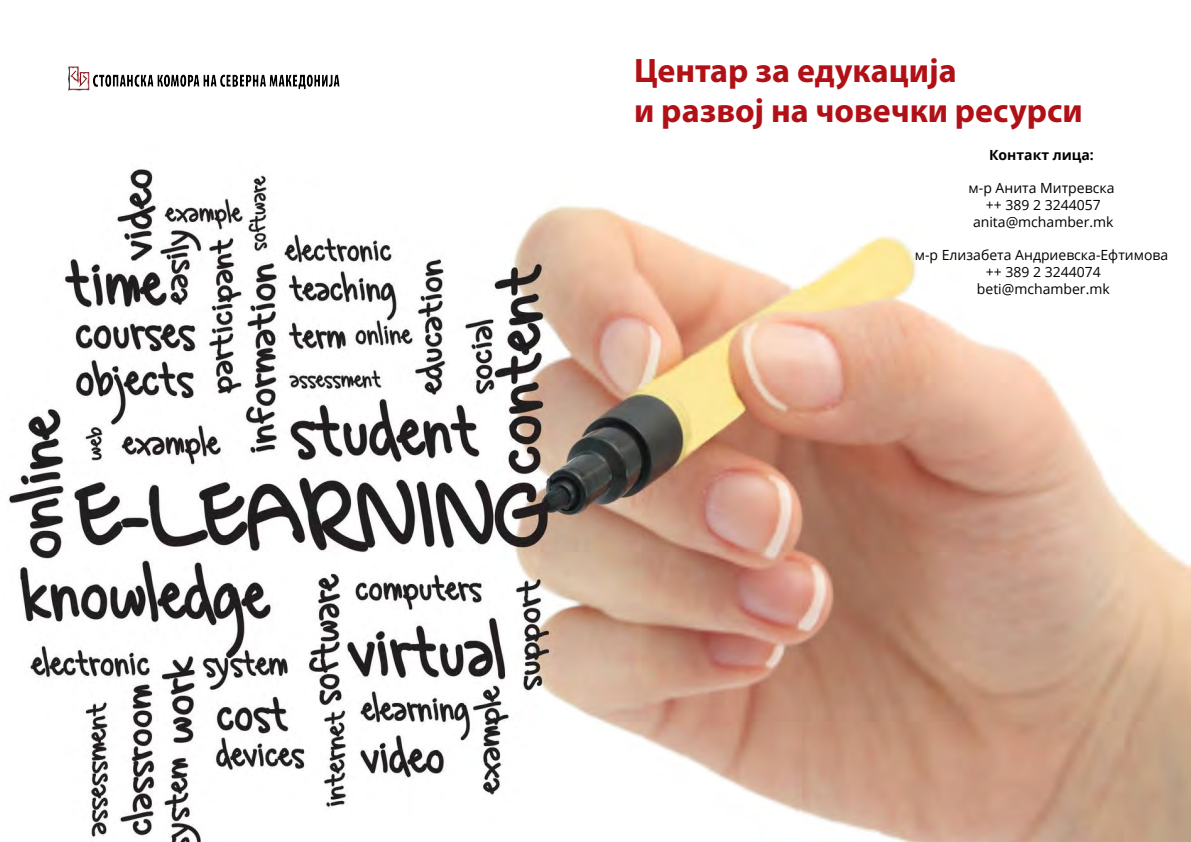
<style>
.page{position:relative;width:1191px;height:842px;background:#fff}
.page>*{position:absolute;margin:0;border:0;box-sizing:border-box;transform-origin:0 0}
.t1{font:700 34px/40.8px "Myriad Pro";color:#b11116}
.t2{font:14px/16.8px "Open Sans";color:#000;text-align:center}
.t3{font:700 14px "Open Sans";color:#000}
</style>
<div class="page">
<img style="left:8px;top:169px;width:1183px;height:673px">
<img style="left:68px;top:66px;width:272px;height:25px">
<h1 class="t1" style="left:634px;top:49px;width:450px">Центар за едукација<br>и развој на човечки ресурси</h1>
<p class="t3" style="left:989px;top:145px;width:106px">Контакт лица:</p>
<p class="t2" style="left:968px;top:179px;width:147px">м-р Анита Митревска ++ 389 2 3244057 anita@mchamber.mk</p>
<p class="t2" style="left:914px;top:246px;width:255px">м-р Елизабета Андриевска-Ефтимова ++ 389 2 3244074<br>beti@mchamber.mk</p>
</div>
